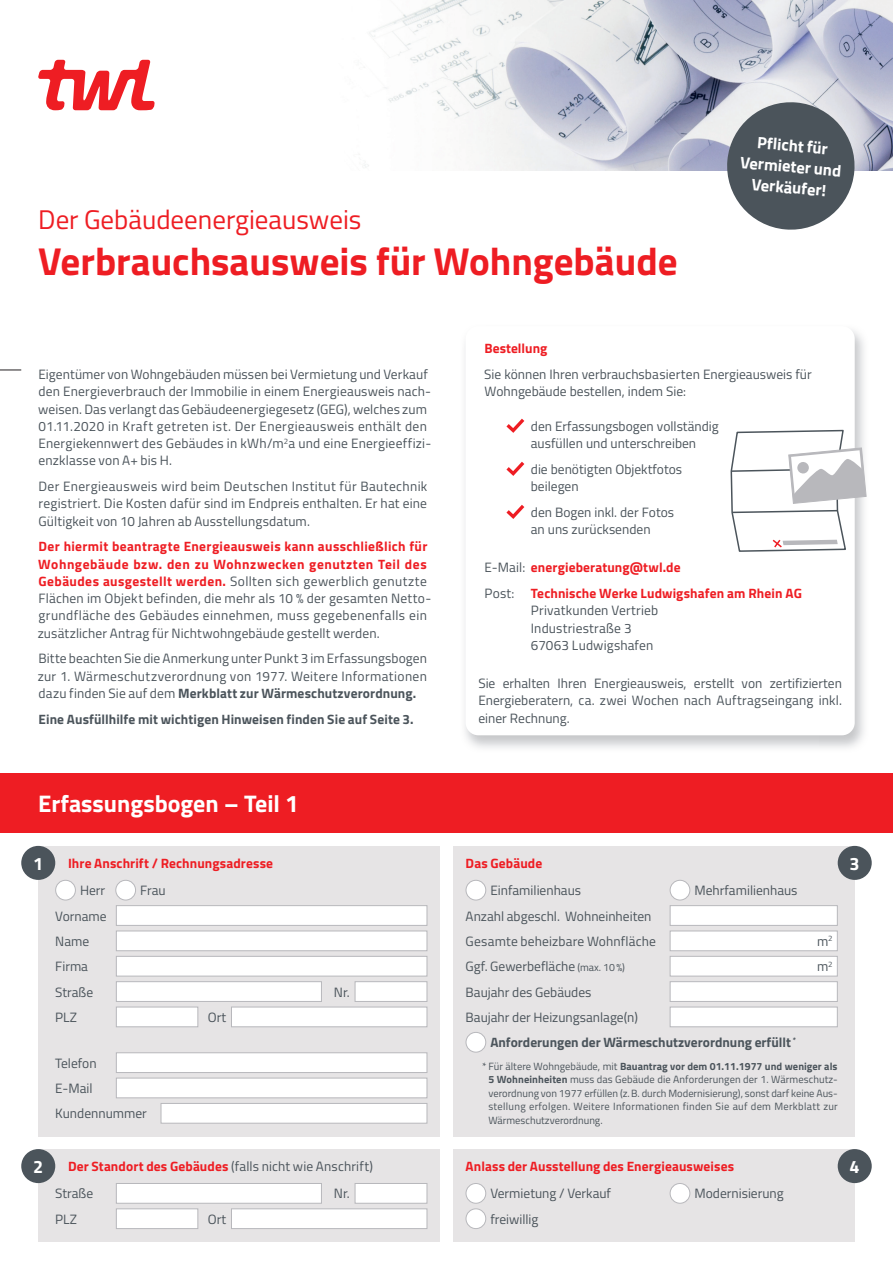
<style>
.page{position:relative;width:893px;height:1263px;background:#fff}
.page>*{position:absolute;margin:0;border:0;box-sizing:border-box;transform-origin:0 0}
.t1{font:700 39px "Titillium";color:#ee1d23}
.t2{font:27px "Titillium";color:#ee1d23}
.t3{font:700 24px "Titillium";color:#fff}
.t4{font:700 18px "Titillium";color:#fff}
.t5{font:700 16.5px/21px "Titillium";color:#fff;text-align:center}
.t6{font:13.5px/17.2px "Titillium";letter-spacing:.005em;color:#4b545b}
.t7{font:700 13.5px/25.8px "Titillium";letter-spacing:.01em;color:#ee1d23}
.t8{font:700 13.5px "Titillium";color:#4b545b}
.t9{font:10.5px/13.5px "Titillium";letter-spacing:.01em;color:#4b545b;text-align:justify}
.s1{font-weight:700;color:#ee1d23}
.s2{font-weight:700}
.s3{font-weight:400;color:#4b545b}
.s4{font-size:10.5px}
</style>
<div class="page">
<div style="left:453px;top:1149px;width:402px;height:93px;background:#e6e4e5"></div>
<img style="left:52px;top:0;width:841px;height:170px">
<div style="left:466px;top:1183px;width:20px;height:20px;background:#fff;border-radius:50%"></div>
<div style="left:466px;top:1183px;width:20px;height:20px;border:1px solid #b8b8bc;border-radius:50%"></div>
<div style="left:670px;top:1183px;width:20px;height:20px;background:#fff;border-radius:50%"></div>
<div style="left:670px;top:1183px;width:20px;height:20px;border:1px solid #b8b8bc;border-radius:50%"></div>
<div style="left:466px;top:1209px;width:20px;height:19px;background:#fff;border-radius:50%"></div>
<div style="left:466px;top:1208px;width:20px;height:21px;border:1px solid #b8b8bc;border-radius:50%"></div>
<div style="left:0;top:773px;width:893px;height:60px;background:#ee1d23"></div>
<svg style="left:724px;top:99px;width:133px;height:131px;background:#777d83"></svg>
<div style="left:38px;top:846px;width:402px;height:290px;background:#e6e4e5"></div>
<div style="left:21px;top:846px;width:34px;height:34px;background:#4b545b;border-radius:50%"></div>
<div style="left:116px;top:905px;width:311px;height:21px;background:#fff;border:1px solid #b8b8bc"></div>
<div style="left:116px;top:930px;width:311px;height:21px;background:#fff;border:1px solid #b8b8bc"></div>
<div style="left:116px;top:956px;width:311px;height:20px;background:#fff;border:1px solid #b8b8bc"></div>
<div style="left:116px;top:1052px;width:311px;height:21px;background:#fff;border:1px solid #b8b8bc"></div>
<div style="left:116px;top:1078px;width:311px;height:20px;background:#fff;border:1px solid #b8b8bc"></div>
<div style="left:161px;top:1103px;width:266px;height:20px;background:#fff;border:1px solid #b8b8bc"></div>
<div style="left:116px;top:981px;width:206px;height:21px;background:#fff;border:1px solid #b8b8bc"></div>
<div style="left:355px;top:981px;width:72px;height:21px;background:#fff;border:1px solid #b8b8bc"></div>
<div style="left:116px;top:1007px;width:82px;height:20px;background:#fff;border:1px solid #b8b8bc"></div>
<div style="left:231px;top:1007px;width:196px;height:20px;background:#fff;border:1px solid #b8b8bc"></div>
<div style="left:56px;top:880px;width:19px;height:20px;background:#fff;border-radius:50%"></div>
<div style="left:55px;top:880px;width:21px;height:20px;border:1px solid #b8b8bc;border-radius:50%"></div>
<div style="left:116px;top:880px;width:20px;height:20px;background:#fff;border-radius:50%"></div>
<div style="left:115px;top:880px;width:21px;height:20px;border:1px solid #b8b8bc;border-radius:50%"></div>
<div style="left:38px;top:1149px;width:402px;height:93px;background:#e6e4e5"></div>
<div style="left:21px;top:1149px;width:34px;height:34px;background:#4b545b;border-radius:50%"></div>
<div style="left:116px;top:1183px;width:206px;height:20px;background:#fff;border:1px solid #b8b8bc"></div>
<div style="left:355px;top:1183px;width:72px;height:20px;background:#fff;border:1px solid #b8b8bc"></div>
<div style="left:116px;top:1208px;width:82px;height:21px;background:#fff;border:1px solid #b8b8bc"></div>
<div style="left:231px;top:1208px;width:196px;height:21px;background:#fff;border:1px solid #b8b8bc"></div>
<div style="left:838px;top:1149px;width:34px;height:34px;background:#4b545b;border-radius:50%"></div>
<div style="left:453px;top:846px;width:402px;height:290px;background:#e6e4e5"></div>
<div style="left:838px;top:846px;width:34px;height:34px;background:#4b545b;border-radius:50%"></div>
<div style="left:670px;top:905px;width:168px;height:21px;background:#fff;border:1px solid #b8b8bc"></div>
<div style="left:670px;top:981px;width:168px;height:21px;background:#fff;border:1px solid #b8b8bc"></div>
<div style="left:670px;top:1007px;width:168px;height:20px;background:#fff;border:1px solid #b8b8bc"></div>
<div style="left:670px;top:931px;width:167px;height:20px;background:#fff"></div>
<div style="left:670px;top:930px;width:168px;height:21px;border:1px solid #b8b8bc"></div>
<div style="left:670px;top:956px;width:167px;height:20px;background:#fff"></div>
<div style="left:670px;top:956px;width:168px;height:20px;border:1px solid #b8b8bc"></div>
<div style="left:466px;top:880px;width:20px;height:20px;background:#fff;border-radius:50%"></div>
<div style="left:466px;top:880px;width:20px;height:20px;border:1px solid #b8b8bc;border-radius:50%"></div>
<div style="left:466px;top:1032px;width:20px;height:20px;background:#fff;border-radius:50%"></div>
<div style="left:466px;top:1032px;width:20px;height:20px;border:1px solid #b8b8bc;border-radius:50%"></div>
<div style="left:670px;top:880px;width:20px;height:20px;background:#fff;border-radius:50%"></div>
<div style="left:670px;top:880px;width:20px;height:20px;border:1px solid #b8b8bc;border-radius:50%"></div>
<svg style="left:506px;top:419px;width:18px;height:14px"></svg>
<svg style="left:506px;top:505px;width:18px;height:14px"></svg>
<svg style="left:506px;top:462px;width:18px;height:14px"></svg>
<svg style="left:0;top:370px;width:21px;height:1px"></svg>
<svg style="left:38px;top:60px;width:117px;height:50px"></svg>
<svg style="left:730px;top:429px;width:137px;height:124px"></svg>
<h2 class="t2" style="left:38px;top:199px;width:325px">Der Gebäudeenergieausweis</h2>
<h1 class="t1" style="left:38px;top:232px;width:641px">Verbrauchsausweis für Wohngebäude</h1>
<p class="t5" style="left:743px;top:130px;width:103px;rotate:5deg">Pflicht für<br>Vermieter und<br>Verkäufer!</p>
<p class="t6" style="left:38px;top:365px;width:394px">Eigentümer von Wohngebäuden müssen bei Vermietung und Verkauf den Energieverbrauch der Immobilie in einem Energieausweis nach&shy;weisen. Das verlangt das Gebäudeenergiegesetz (GEG), welches zum 01.11.2020 in Kraft getreten ist. Der Energieausweis enthält den Energiekennwert des Gebäudes in kWh/m<sup>2</sup>a und eine Energieeffizi&shy;enzklasse von A+ bis H.</p>
<p class="t6" style="left:38px;top:477px;width:390px;text-align:justify">Der Energieausweis wird beim Deutschen Institut für Bautechnik registriert. Die Kosten dafür sind im Endpreis enthalten. Er hat eine Gültigkeit von 10 Jahren ab Ausstellungsdatum.</p>
<p class="t6" style="left:38px;top:537px;width:395px"><span class="s1">Der hiermit beantragte Energieausweis kann ausschließlich für Wohngebäude bzw. den zu Wohnzwecken genutzten Teil des Gebäudes ausgestellt werden.</span> Sollten sich gewerblich genutzte Flächen im Objekt befinden, die mehr als 10 % der gesamten Netto&shy;grundfläche des Gebäudes einnehmen, muss gegebenenfalls ein zusätzlicher Antrag für Nichtwohngebäude gestellt werden.</p>
<p class="t6" style="left:38px;top:649px;width:391px;text-align:justify">Bitte beachten Sie die Anmerkung unter Punkt 3 im Erfassungsbogen zur 1. Wärmeschutzverordnung von 1977. Weitere Informationen dazu finden Sie auf dem <span class="s2">Merkblatt zur Wärmeschutzverordnung.</span></p>
<p class="t8" style="left:39px;top:709px;width:377px">Eine Ausfüllhilfe mit wichtigen Hinweisen finden Sie auf Seite 3.</p>
<p class="t7" style="left:485px;top:335px;width:64px">Bestellung</p>
<p class="t6" style="left:484px;top:365px;width:329px">Sie können Ihren verbrauchsbasierten Energieausweis für<br>Wohngebäude bestellen, indem Sie:</p>
<p class="t6" style="left:531px;top:417px;width:189px">den Erfassungsbogen vollständig ausfüllen und unterschreiben</p>
<p class="t6" style="left:531px;top:460px;width:153px">die benötigten Objektfotos beilegen</p>
<p class="t6" style="left:531px;top:503px;width:145px">den Bogen inkl. der Fotos an uns zurücksenden</p>
<p class="t7" style="left:484px;top:554px;width:319px"><span class="s3">E-Mail:</span> energieberatung@twl.de<br><span class="s3">Post:</span> Technische Werke Ludwigshafen am Rhein AG</p>
<p class="t6" style="left:531px;top:601px;width:129px">Privatkunden Vertrieb<br>Industriestraße 3<br>67063 Ludwigshafen</p>
<p class="t6" style="left:478px;top:674px;width:365px;text-align:justify">Sie erhalten Ihren Energieausweis, erstellt von zertifizierten Energieberatern, ca. zwei Wochen nach Auftragseingang inkl. einer Rechnung.</p>
<h3 class="t3" style="left:38px;top:786px;width:262px">Erfassungsbogen – Teil 1</h3>
<h3 class="t4" style="left:33px;top:849px;width:12px">1</h3>
<p class="t7" style="left:68px;top:850px;width:207px">Ihre Anschrift / Rechnungsadresse</p>
<p class="t7" style="left:466px;top:850px;width:78px">Das Gebäude</p>
<h3 class="t4" style="left:849px;top:849px;width:12px">3</h3>
<p class="t6" style="left:80px;top:881px;width:27px">Herr</p>
<p class="t6" style="left:140px;top:881px;width:27px">Frau</p>
<p class="t6" style="left:490px;top:881px;width:92px">Einfamilienhaus</p>
<p class="t6" style="left:694px;top:881px;width:105px">Mehrfamilienhaus</p>
<p class="t6" style="left:55px;top:902px;width:53px;line-height:25.3px">Vorname<br>Name<br>Firma</p>
<p class="t6" style="left:466px;top:906px;width:187px">Anzahl abgeschl. Wohneinheiten</p>
<p class="t6" style="left:466px;top:928px;width:192px;line-height:25.3px">Gesamte beheizbare Wohnfläche<br>Ggf. Gewerbefläche <span class="s4">(max. 10 %)</span></p>
<p class="t6" style="left:817px;top:928px;width:17px;line-height:25.3px">m<sup>2 </sup>m<sup>2</sup></p>
<p class="t6" style="left:55px;top:983px;width:39px">Straße</p>
<p class="t6" style="left:334px;top:983px;width:17px">Nr.</p>
<p class="t6" style="left:55px;top:1008px;width:23px">PLZ</p>
<p class="t6" style="left:208px;top:1008px;width:20px">Ort</p>
<p class="t6" style="left:466px;top:978px;width:174px;line-height:25.3px">Baujahr des Gebäudes<br>Baujahr der Heizungsanlage(n)</p>
<p class="t8" style="left:490px;top:1032px;width:307px">Anforderungen der Wärmeschutzverordnung erfüllt <sup>*</sup></p>
<p class="t6" style="left:55px;top:1050px;width:93px;line-height:25.3px">Telefon<br>E-Mail<br>Kundennummer</p>
<p class="t9" style="left:488px;top:1058px;width:351px;text-indent:-6px">* Für ältere Wohngebäude, mit <span class="s2">Bauantrag vor dem 01.11.1977 und weniger als 5 Wohneinheiten</span> muss das Gebäude die Anforderungen der 1. Wärmeschutz&shy;verordnung von 1977 erfüllen (z. B. durch Modernisierung), sonst darf keine Aus&shy;stellung erfolgen. Weitere Informationen finden Sie auf dem Merkblatt zur Wärmeschutzverordnung.</p>
<h3 class="t4" style="left:33px;top:1153px;width:12px">2</h3>
<p class="t6" style="left:68px;top:1157px;width:306px"><span class="s1">Der Standort des Gebäudes</span> (falls nicht wie Anschrift)</p>
<p class="t7" style="left:466px;top:1153px;width:270px">Anlass der Ausstellung des Energieausweises</p>
<h3 class="t4" style="left:849px;top:1153px;width:12px">4</h3>
<p class="t6" style="left:55px;top:1184px;width:39px">Straße</p>
<p class="t6" style="left:334px;top:1184px;width:17px">Nr.</p>
<p class="t6" style="left:55px;top:1210px;width:23px">PLZ</p>
<p class="t6" style="left:208px;top:1210px;width:20px">Ort</p>
<p class="t6" style="left:490px;top:1184px;width:122px">Vermietung / Verkauf</p>
<p class="t6" style="left:694px;top:1184px;width:91px">Modernisierung</p>
<p class="t6" style="left:490px;top:1210px;width:50px">freiwillig</p>
</div>
